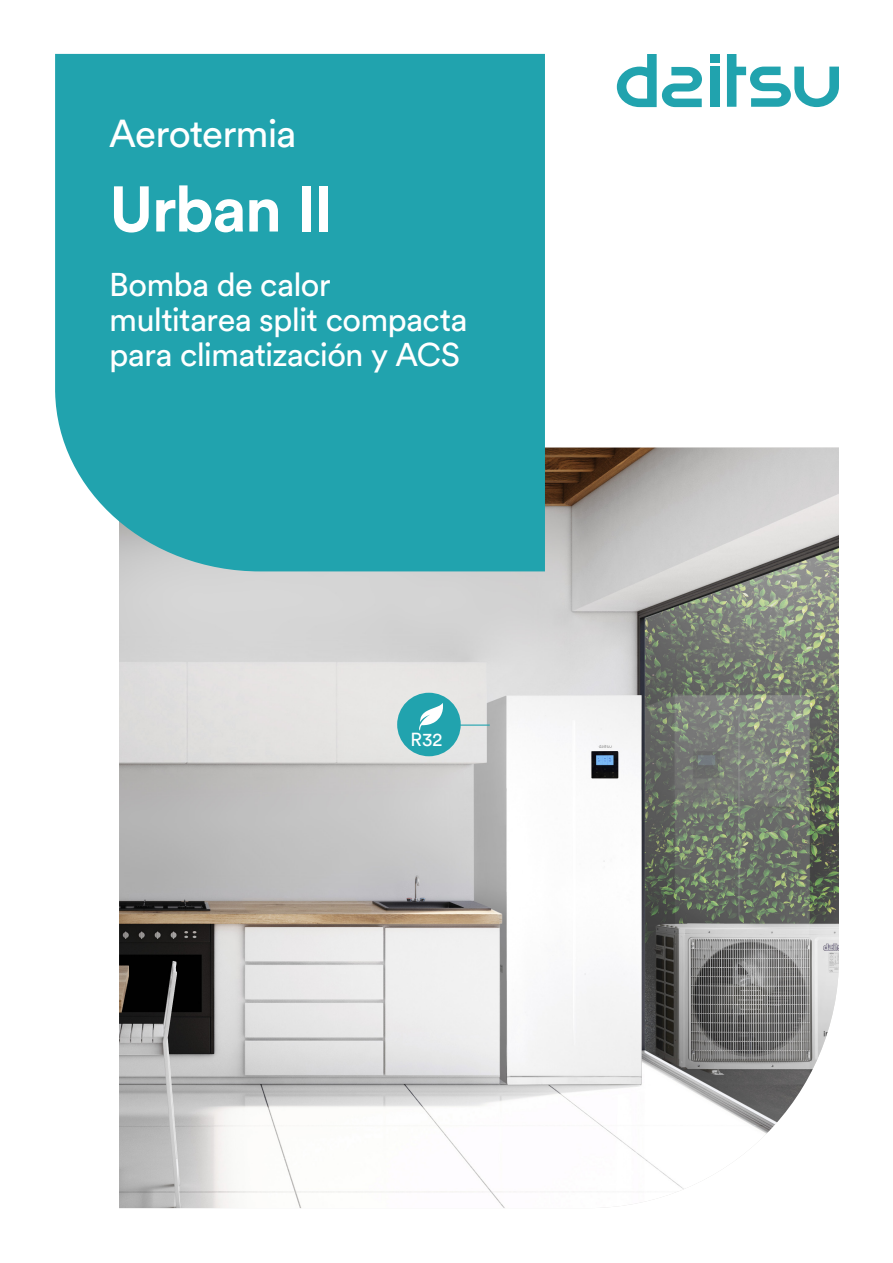
<style>
.page{position:relative;width:893px;height:1263px;background:#fff}
.page>*{position:absolute;margin:0;border:0;box-sizing:border-box;transform-origin:0 0}
.tecnologia_seccion{font:700 63.75px "Circular Std";letter-spacing:-.025em;color:#fff}
.tecnologia_seccion-2{font:38.55px "Circular Std";letter-spacing:-.025em;color:#fff}
.tecnologia_seccion-3{font:32.55px/35px "Circular Std";letter-spacing:-.02em;color:#fff}
.t1{font:18.75px "Circular Std";color:#fff}
</style>
<div class="page">
<img style="left:119px;top:448px;width:720px;height:760px">
<svg style="left:617px;top:54px;width:85px;height:53px"></svg>
<div style="left:710px;top:67px;width:9px;height:40px;background:#21a3ae"></div>
<div style="left:710px;top:54px;width:9px;height:9px;background:#21a3ae"></div>
<svg style="left:727px;top:54px;width:112px;height:53px"></svg>
<div style="left:55px;top:54px;width:490px;height:517px;background:#21a3ae"></div>
<hr style="left:448px;top:724px;width:42px;height:2px;background:#21a3ae">
<div style="left:397px;top:693px;width:64px;height:63px;background:#21a3ae;border-radius:50%"></div>
<svg style="left:419px;top:703px;width:24px;height:28px"></svg>
<p class="tecnologia_seccion-2" style="left:109px;top:110px;width:189px">Aerotermia</p>
<p class="tecnologia_seccion" style="left:109px;top:168px;width:226px">Urban II</p>
<p class="tecnologia_seccion-3" style="left:109px;top:267px;width:223px">Bomba de calor</p>
<p class="tecnologia_seccion-3" style="left:109px;top:302px;width:360px">multitarea split compacta para climatización y ACS</p>
<p class="t1" style="left:411px;top:728px;width:33px">R32</p>
</div>
